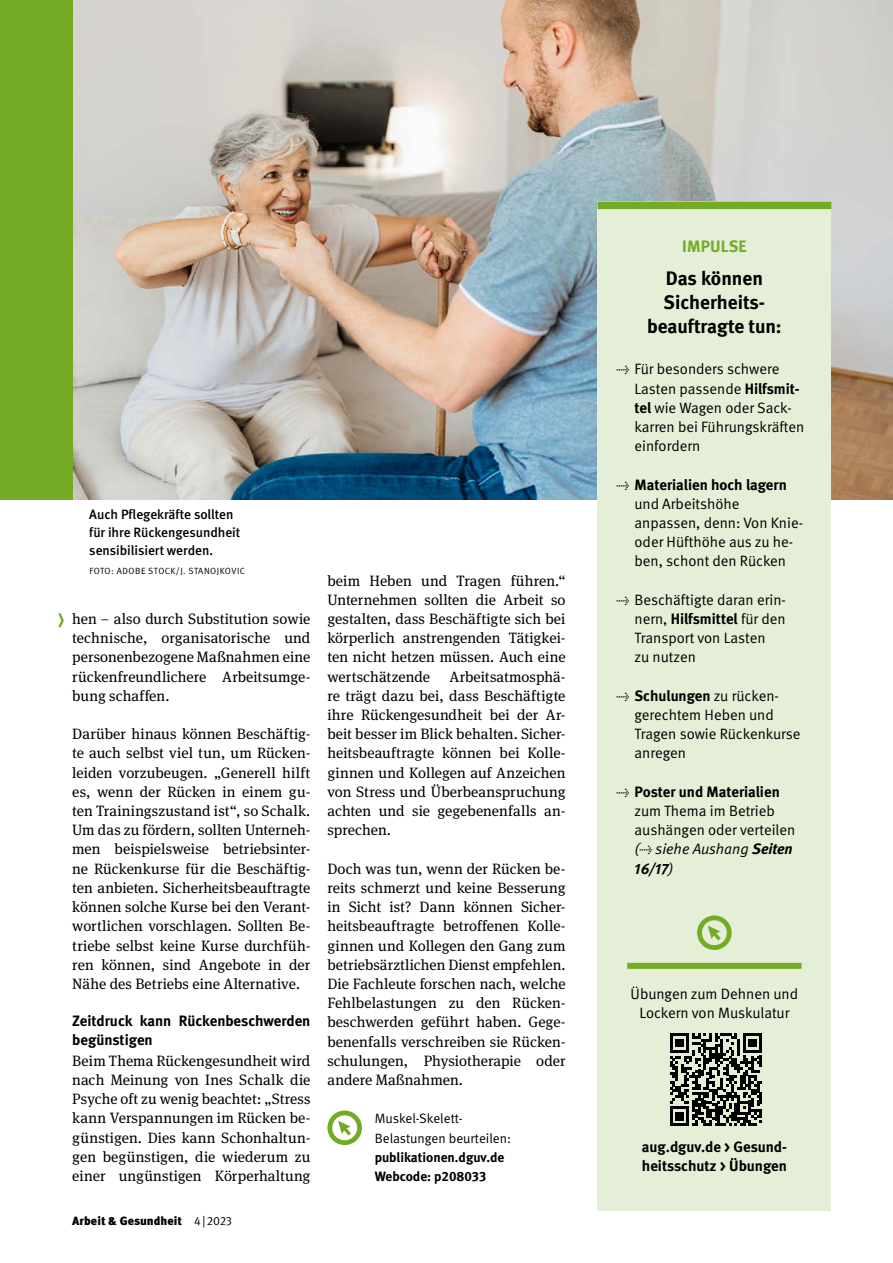
<style>
.page{position:relative;width:893px;height:1263px;background:#fff}
.page>*{position:absolute;margin:0;border:0;box-sizing:border-box;transform-origin:0 0}
.t1{font:700 19.5px/24px "DGUV Meta";color:#000;text-align:center}
._03-Rubrik-Headline{font:700 16.5px "DGUV Meta";letter-spacing:.01em;color:#73ac24}
._04-Fließtext{font:15px/19.2px "DGUV Meta Serif";letter-spacing:.005em;color:#000;text-align:justify}
._04-Info-Text{font:15px/19.2px "DGUV Meta";color:#000}
._04-Fließtext-2{font:700 15px/19.2px "DGUV Meta";letter-spacing:-.005em;color:#000}
.Info-Text{font:15px/19.2px "DGUV Meta";letter-spacing:-.01em;color:#000;text-align:center}
.Info-Text-2{font:700 15px/19.2px "DGUV Meta";color:#000}
._06-BU{font:500 13.5px/18px "DGUV Meta";color:#000}
.Webhinweis-Text{font:13.5px/19.2px "DGUV Meta";letter-spacing:-.005em;color:#000}
.Webhinweis-Text-2{font:700 13.5px "DGUV Meta";color:#000}
.t2{font:900 12px "Meta Pro";color:#000}
._06-BU-2{font:9px "DGUV Meta";letter-spacing:.06em;color:#000}
.s1{font-family:"DGUV Meta";font-weight:400}
.s2{font-weight:700}
.s3{font-style:italic}
.s4{font-weight:700;font-style:italic}
</style>
<div class="page">
<hr style="left:892px;top:0;width:1px;height:1263px;background:#fbfdf8">
<svg style="left:327px;top:1110px;width:35px;height:35px"></svg>
<img style="left:72px;top:0;width:821px;height:499px">
<div style="left:597px;top:202px;width:234px;height:1009px;background:#e5eed6"></div>
<svg style="left:58px;top:613px;width:6px;height:15px"></svg>
<div style="left:0;top:0;width:72px;height:499px;background:#73ac24"></div>
<div style="left:627px;top:963px;width:174px;height:6px;background:#73ac24"></div>
<svg style="left:697px;top:915px;width:35px;height:35px"></svg>
<svg style="left:670px;top:1033px;width:92px;height:93px"></svg>
<div style="left:597px;top:202px;width:234px;height:7px;background:#73ac24"></div>
<p class="_06-BU" style="left:89px;top:506px;width:153px">Auch Pflegekräfte sollten für ihre Rückengesundheit sensibilisiert werden.</p>
<p class="_06-BU-2" style="left:89px;top:566px;width:157px">FOTO: ADOBE STOCK/J. STANOJKOVIC</p>
<p class="_04-Fließtext" style="left:72px;top:610px;width:240px">hen – also durch Substitution sowie technische, organisatorische und personenbezogene Maßnahmen eine rückenfreundlichere Arbeitsumge&shy;bung schaffen.</p>
<p class="_04-Fließtext" style="left:72px;top:725px;width:240px">Darüber hinaus können Beschäftig&shy;te auch selbst viel tun, um Rücken&shy;leiden vorzubeugen. „Generell hilft es, wenn der Rücken in einem gu&shy;ten Trainingszustand ist“, so Schalk.<br>Um das zu fördern, sollten Unterneh&shy;men beispielsweise betriebsinter&shy;ne Rückenkurse für die Beschäftig&shy;ten anbieten. Sicherheitsbeauftragte können solche Kurse bei den Verant&shy;wortlichen vorschlagen. Sollten Be&shy;triebe selbst keine Kurse durchfüh&shy;ren können, sind Angebote in der Nähe des Betriebs eine Alternative.</p>
<p class="_04-Fließtext-2" style="left:72px;top:1011px;width:240px">Zeitdruck kann Rückenbeschwerden begünstigen</p>
<p class="_04-Fließtext" style="left:72px;top:1051px;width:240px">Beim Thema Rückengesundheit wird nach Meinung von Ines Schalk die Psyche oft zu wenig beachtet: „Stress kann Verspannungen im Rücken be&shy;günstigen. Dies kann Schonhaltun&shy;gen begünstigen, die wiederum zu einer ungünstigen Körperhaltung</p>
<p class="t2" style="left:72px;top:1213px;width:161px">Arbeit &amp; Gesundheit <span class="s1">4|2023</span></p>
<p class="_04-Fließtext" style="left:327px;top:571px;width:240px">beim Heben und Tragen führen.“ Unternehmen sollten die Arbeit so gestalten, dass Beschäftigte sich bei körperlich anstrengenden Tätigkei&shy;ten nicht hetzen müssen. Auch eine wertschätzende</p>
<p class="_04-Fließtext" style="left:327px;top:667px;width:240px;text-indent:122px">Arbeitsatmosphä&shy;re trägt dazu bei, dass Beschäftigte ihre Rückengesundheit bei der Ar&shy;beit besser im Blick behalten. Sicher&shy;heitsbeauftragte können bei Kolle&shy;ginnen und Kollegen auf Anzeichen von Stress und Überbeanspruchung achten und sie gegebenenfalls an&shy;sprechen.</p>
<p class="_04-Fließtext" style="left:327px;top:859px;width:240px">Doch was tun, wenn der Rücken be&shy;reits schmerzt und keine Besserung in Sicht ist? Dann können Sicher&shy;heitsbeauftragte betroffenen Kolle&shy;ginnen und Kollegen den Gang zum betriebsärztlichen Dienst empfehlen.<br>Die Fachleute forschen nach, welche Fehlbelastungen zu den Rücken&shy;beschwerden geführt haben. Gege&shy;benenfalls verschreiben sie Rücken&shy;schulungen, Physiotherapie oder andere Maßnahmen.</p>
<p class="Webhinweis-Text" style="left:375px;top:1109px;width:138px">Muskel-Skelett-<br>Belastungen beurteilen:</p>
<p class="Webhinweis-Text-2" style="left:375px;top:1149px;width:131px">publikationen.dguv.de</p>
<p class="Webhinweis-Text-2" style="left:375px;top:1168px;width:113px">Webcode: p208033</p>
<p class="_03-Rubrik-Headline" style="left:682px;top:237px;width:66px">IMPULSE</p>
<p class="t1" style="left:647px;top:267px;width:136px">Das können<br>Sicherheits&shy;beauftragte tun:</p>
<p class="_04-Info-Text" style="left:634px;top:360px;width:171px;text-indent:-18px">→ Für besonders schwere<br>Lasten passende <span class="s2">Hilfsmit&shy;tel</span> wie Wagen oder Sack&shy;karren bei Führungskräften einfordern</p>
<p class="_04-Info-Text" style="left:634px;top:475px;width:170px;text-indent:-18px">→ <span class="s2">Materialien hoch lagern </span>und Arbeitshöhe anpassen, denn: Von Knie&shy;oder Hüfthöhe aus zu he&shy;ben, schont den Rücken</p>
<p class="_04-Info-Text" style="left:634px;top:590px;width:153px;text-indent:-18px">→ Beschäftigte daran erin&shy;nern, <span class="s2">Hilfsmittel</span> für den<br>Transport von Lasten<br>zu nutzen</p>
<p class="_04-Info-Text" style="left:634px;top:686px;width:167px;text-indent:-18px">→ <span class="s2">Schulungen</span> zu rücken&shy;gerechtem Heben und<br>Tragen sowie Rückenkurse anregen</p>
<p class="_04-Info-Text" style="left:634px;top:782px;width:162px;text-indent:-18px">→ <span class="s2">Poster und Materialien </span>zum Thema im Betrieb aushängen oder verteilen <span class="s3">(→ siehe Aushang</span> <span class="s4">Seiten<br>16/17</span><span class="s3">)</span></p>
<p class="Info-Text" style="left:631px;top:984px;width:169px">Übungen zum Dehnen und<br>Lockern von Muskulatur</p>
<p class="Info-Text-2" style="left:642px;top:1138px;width:147px">aug.dguv.de &gt; Gesund&shy;heitsschutz &gt; Übungen</p>
</div>
